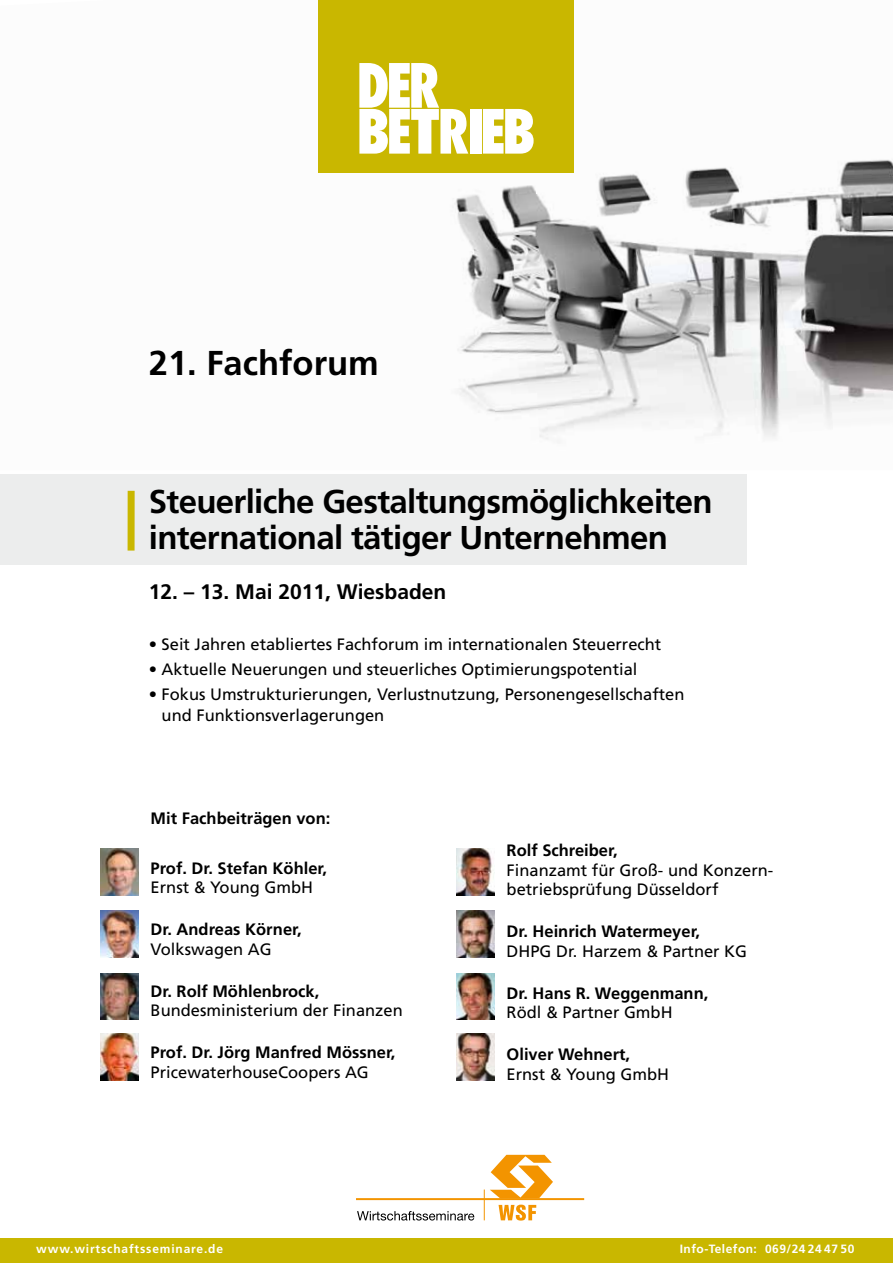
<style>
.page{position:relative;width:893px;height:1263px;background:#fff}
.page>*{position:absolute;margin:0;border:0;box-sizing:border-box;transform-origin:0 0}
.t1{font:700 34.5px "Frutiger LT Std";color:#000}
.t2{font:700 33px/36px "Frutiger LT Std";letter-spacing:-.02em;color:#000}
.t3{font:700 21px "Frutiger LT Std";color:#000}
.t4{font:16.5px/21px "Frutiger LT Std";color:#000}
.t5{font:700 16.5px "Frutiger LT Std";color:#000}
.t6{font:700 12px "Frutiger LT Std";letter-spacing:.07em;color:#fff}
.t7{font:700 12px "Frutiger LT Std";letter-spacing:.04em;color:#fff}
</style>
<div class="page">
<img style="left:318px;top:0;width:575px;height:440px">
<div style="left:319px;top:0;width:255px;height:172px;background:#c9b700"></div>
<div style="left:0;top:1238px;width:893px;height:25px;background:#c9b700"></div>
<svg style="left:357px;top:1211px;width:117px;height:9px"></svg>
<hr style="left:356px;top:1198px;width:228px;height:2px;background:#f39400">
<hr style="left:484px;top:1189px;width:1px;height:31px;background:#f39400">
<svg style="left:499px;top:1204px;width:37px;height:16px"></svg>
<svg style="left:490px;top:1155px;width:63px;height:43px"></svg>
<div style="left:0;top:474px;width:746px;height:90px;background:#eceded"></div>
<div style="left:128px;top:491px;width:7px;height:60px;background:#c9b700"></div>
<svg style="left:359px;top:63px;width:109px;height:91px"></svg>
<div style="left:470px;top:109px;width:11px;height:45px;background:#fff"></div>
<svg style="left:483px;top:109px;width:51px;height:45px;background:#f4f1cf"></svg>
<img style="left:100px;top:849px;width:38px;height:46px">
<img style="left:456px;top:849px;width:38px;height:46px">
<img style="left:100px;top:910px;width:38px;height:47px">
<img style="left:456px;top:910px;width:38px;height:47px">
<img style="left:100px;top:973px;width:38px;height:47px">
<img style="left:456px;top:973px;width:38px;height:47px">
<img style="left:100px;top:1033px;width:38px;height:47px">
<img style="left:456px;top:1033px;width:38px;height:47px">
<h1 class="t1" style="left:149px;top:343px;width:232px">21. Fachforum</h1>
<h2 class="t2" style="left:149px;top:484px;width:565px">Steuerliche Gestaltungsmöglichkeiten international tätiger Unternehmen</h2>
<p class="t3" style="left:149px;top:580px;width:299px">12. – 13. Mai 2011, Wiesbaden</p>
<p class="t4" style="left:149px;top:634px;width:514px">• Seit Jahren etabliertes Fachforum im internationalen Steuerrecht</p>
<p class="t4" style="left:149px;top:659px;width:490px">• Aktuelle Neuerungen und steuerliches Optimierungspotential</p>
<p class="t4" style="left:162px;top:684px;width:524px;text-indent:-13px">• Fokus Umstrukturierungen, Verlustnutzung, Personengesellschaften und Funktionsverlagerungen</p>
<p class="t5" style="left:151px;top:808px;width:181px">Mit Fachbeiträgen von:</p>
<p class="t5" style="left:151px;top:858px;width:178px">Prof. Dr. Stefan Köhler,</p>
<p class="t4" style="left:151px;top:877px;width:164px">Ernst &amp; Young GmbH</p>
<p class="t5" style="left:151px;top:920px;width:152px">Dr. Andreas Körner,</p>
<p class="t4" style="left:151px;top:939px;width:123px">Volkswagen AG</p>
<p class="t5" style="left:151px;top:981px;width:170px">Dr. Rolf Möhlenbrock,</p>
<p class="t4" style="left:151px;top:1000px;width:254px">Bundesministerium der Finanzen</p>
<p class="t5" style="left:151px;top:1043px;width:246px">Prof. Dr. Jörg Manfred Mössner,</p>
<p class="t4" style="left:151px;top:1062px;width:220px">PricewaterhouseCoopers AG</p>
<p class="t5" style="left:507px;top:841px;width:112px">Rolf Schreiber,</p>
<p class="t4" style="left:507px;top:860px;width:267px;line-height:19.5px">Finanzamt für Groß- und Konzern&shy;betriebsprüfung Düsseldorf</p>
<p class="t5" style="left:507px;top:922px;width:195px">Dr. Heinrich Watermeyer,</p>
<p class="t4" style="left:507px;top:940px;width:242px">DHPG Dr. Harzem &amp; Partner KG</p>
<p class="t5" style="left:507px;top:983px;width:203px">Dr. Hans R. Weggenmann,</p>
<p class="t4" style="left:507px;top:1002px;width:167px">Rödl &amp; Partner GmbH</p>
<p class="t5" style="left:507px;top:1045px;width:125px">Oliver Wehnert,</p>
<p class="t4" style="left:507px;top:1063px;width:164px">Ernst &amp; Young GmbH</p>
<p class="t6" style="left:36px;top:1241px;width:188px">www.wirtschaftsseminare.de</p>
<p class="t7" style="left:680px;top:1241px;width:176px">Info-Telefon: 069/24 24 47 50</p>
</div>
